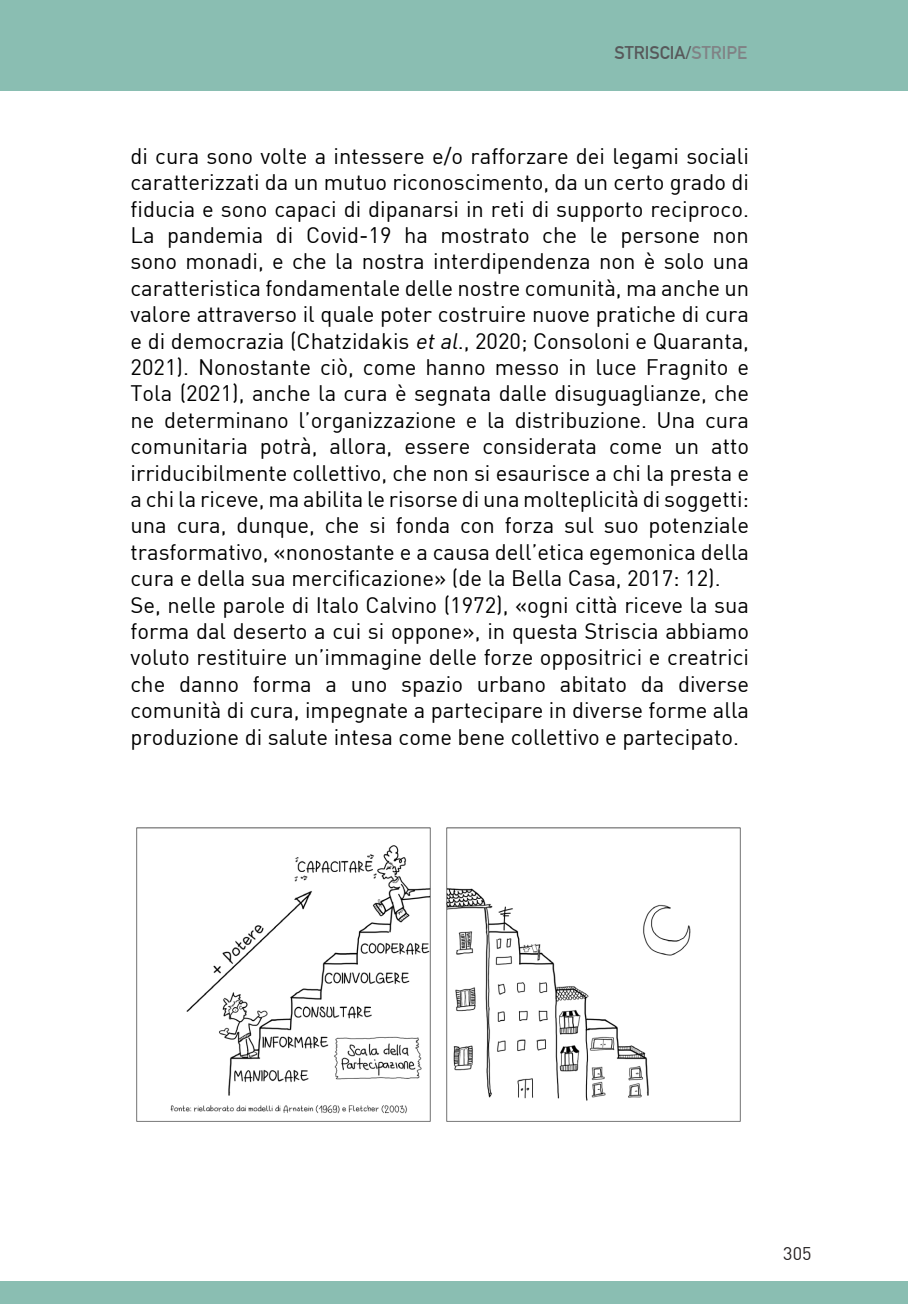
<style>
.page{position:relative;width:908px;height:1304px;background:#fff}
.page>*{position:absolute;margin:0;border:0;box-sizing:border-box;transform-origin:0 0}
.t1{font:22px/26.4px "DIN";color:#000;text-align:justify}
.t2{font:700 18px "DIN Alternate";color:#57585a}
.t3{font:18px "DIN";color:#231f20}
.s1{color:#808285}
.s2{font-style:italic}
</style>
<div class="page">
<div style="left:0;top:0;width:907px;height:90px;background:#8abeb2"></div>
<div style="left:0;top:1281px;width:907px;height:23px;background:#8abeb2"></div>
<img style="left:136px;top:827px;width:605px;height:295px">
<p class="t2" style="left:611px;top:39px;width:134px">STRISCIA/<span class="s1">STRIPE</span></p>
<p class="t2" style="left:614px;top:39px;width:134px">STRISCIA/<span class="s1">STRIPE</span></p>
<p class="t1" style="left:130px;top:142px;width:620px">di cura sono volte a intessere e/o rafforzare dei legami sociali caratterizzati da un mutuo riconoscimento, da un certo grado di fiducia e sono capaci di dipanarsi in reti di supporto reciproco.<br>La pandemia di Covid-19 ha mostrato che le persone non sono monadi, e che la nostra interdipendenza non è solo una caratteristica fondamentale delle nostre comunità, ma anche un valore attraverso il quale poter costruire nuove pratiche di cura e di democrazia (Chatzidakis <span class="s2">etal</span>., 2020; Consoloni e Quaranta, 2021). Nonostante ciò, come hanno messo in luce Fragnito e Tola (2021), anche la cura è segnata dalle disuguaglianze, che ne determinano l’organizzazione e la distribuzione. Una cura comunitaria potrà, allora, essere considerata come un atto irriducibilmente collettivo, che non si esaurisce a chi la presta e a chi la riceve, ma abilita le risorse di una molteplicità di soggetti: una cura, dunque, che si fonda con forza sul suo potenziale trasformativo, «nonostante e a causa dell’etica egemonica della cura e della sua mercificazione» (de la Bella Casa, 2017: 12).</p>
<p class="t1" style="left:130px;top:591px;width:620px">Se, nelle parole di Italo Calvino (1972), «ogni città riceve la sua forma dal deserto a cui si oppone», in questa Striscia abbiamo voluto restituire un’immagine delle forze oppositrici e creatrici che danno forma a uno spazio urbano abitato da diverse comunità di cura, impegnate a partecipare in diverse forme alla produzione di salute intesa come bene collettivo e partecipato.</p>
<p class="t3" style="left:783px;top:1242px;width:30px">305</p>
</div>
